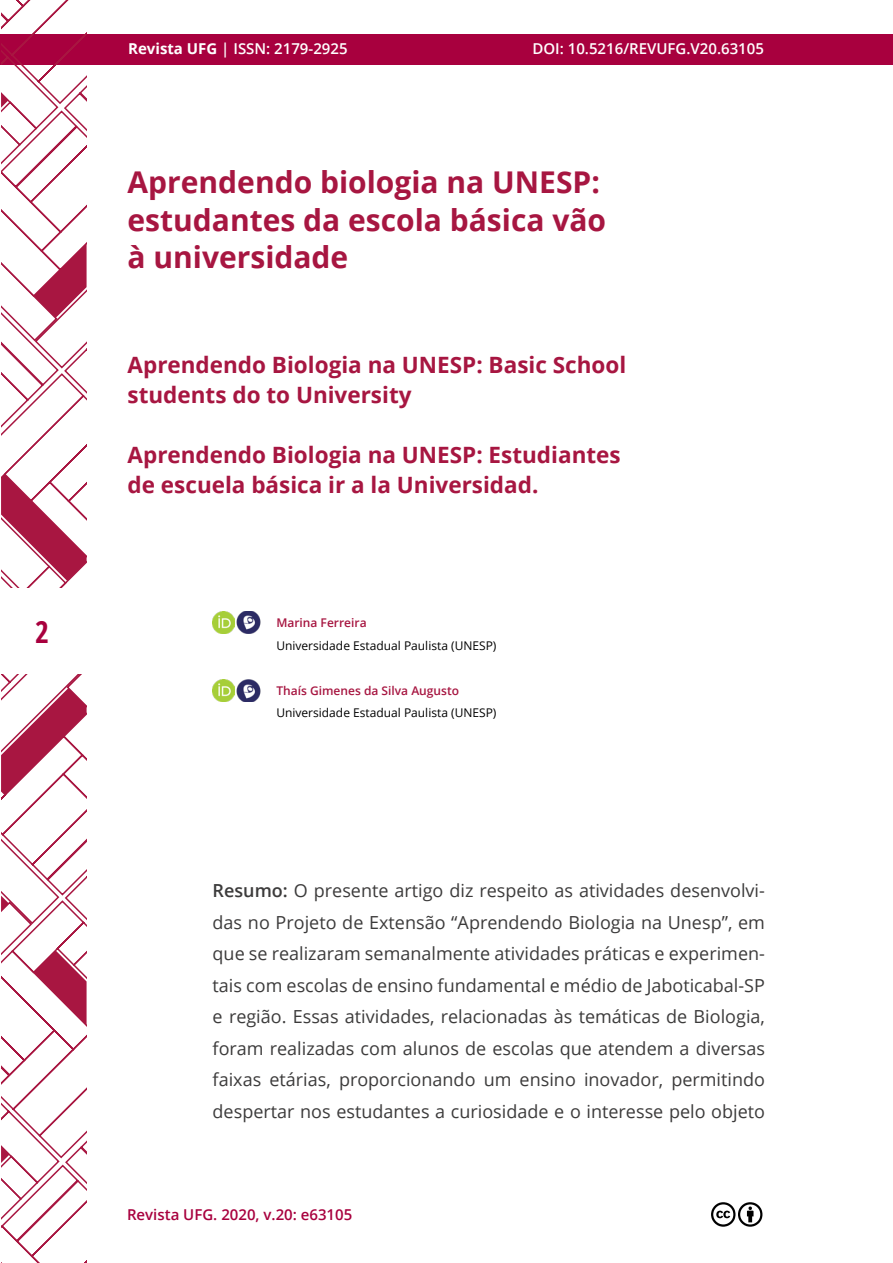
<style>
.page{position:relative;width:893px;height:1263px;background:#fff}
.page>*{position:absolute;margin:0;border:0;box-sizing:border-box;transform-origin:0 0}
.t1{font:700 30px/37.5px "Open Sans";color:#a71641}
.t2{font:700 30px "Open Sans Condensed";color:#a8003e}
.t3{font:700 22.5px/30px "Open Sans";color:#a71641}
.t4{font:18px/31.5px "Open Sans";color:#3c3b3b;text-align:justify}
.t5{font:600 15px "Open Sans";color:#fff}
.t6{font:600 15px "Open Sans";color:#a8003e}
.t7{font:12px "Open Sans";color:#000}
.t8{font:600 12px "Open Sans";color:#a71641}
.s1{font-weight:700}
.s2{font-weight:600}
</style>
<div class="page">
<div style="left:0;top:34px;width:893px;height:30px;background:#a8003e"></div>
<svg style="left:711px;top:1202px;width:52px;height:25px"></svg>
<svg style="left:1px;top:0;width:86px;height:1263px"></svg>
<div style="left:0;top:589px;width:91px;height:85px;background:#fff"></div>
<img style="left:213px;top:680px;width:20px;height:22px">
<img style="left:233px;top:680px;width:28px;height:22px">
<img style="left:213px;top:611px;width:20px;height:22px">
<img style="left:233px;top:611px;width:28px;height:22px">
<h1 class="t2" style="left:35px;top:611px;width:15px">2</h1>
<p class="t5" style="left:128px;top:38px;width:221px"><span class="s1">Revista UFG</span> | ISSN: 2179-2925</p>
<p class="t5" style="left:532px;top:38px;width:233px">DOI: 10.5216/REVUFG.V20.63105</p>
<h1 class="t1" style="left:128px;top:163px;width:480px">Aprendendo biologia na UNESP: estudantes da escola básica vão à universidade</h1>
<p class="t3" style="left:128px;top:349px;width:500px">Aprendendo Biologia na UNESP: Basic School students do to University</p>
<p class="t3" style="left:128px;top:439px;width:495px">Aprendendo Biologia na UNESP: Estudiantes de escuela básica ir a la Universidad.</p>
<p class="t8" style="left:276px;top:615px;width:92px">Marina Ferreira</p>
<p class="t7" style="left:276px;top:637px;width:222px">Universidade Estadual Paulista (UNESP)</p>
<p class="t8" style="left:276px;top:682px;width:184px">Thaís Gimenes da Silva Augusto</p>
<p class="t7" style="left:276px;top:705px;width:222px">Universidade Estadual Paulista (UNESP)</p>
<p class="t4" style="left:213px;top:874px;width:554px"><span class="s2">Resumo:</span> O presente artigo diz respeito as atividades desenvolvi&shy;das no Projeto de Extensão “Aprendendo Biologia na Unesp”, em que se realizaram semanalmente atividades práticas e experimen&shy;tais com escolas de ensino fundamental e médio de Jaboticabal-SP e região. Essas atividades, relacionadas às temáticas de Biologia, foram realizadas com alunos de escolas que atendem a diversas faixas etárias, proporcionando um ensino inovador, permitindo despertar nos estudantes a curiosidade e o interesse pelo objeto</p>
<p class="t6" style="left:127px;top:1204px;width:227px">Revista UFG. 2020, v.20: e63105</p>
</div>
